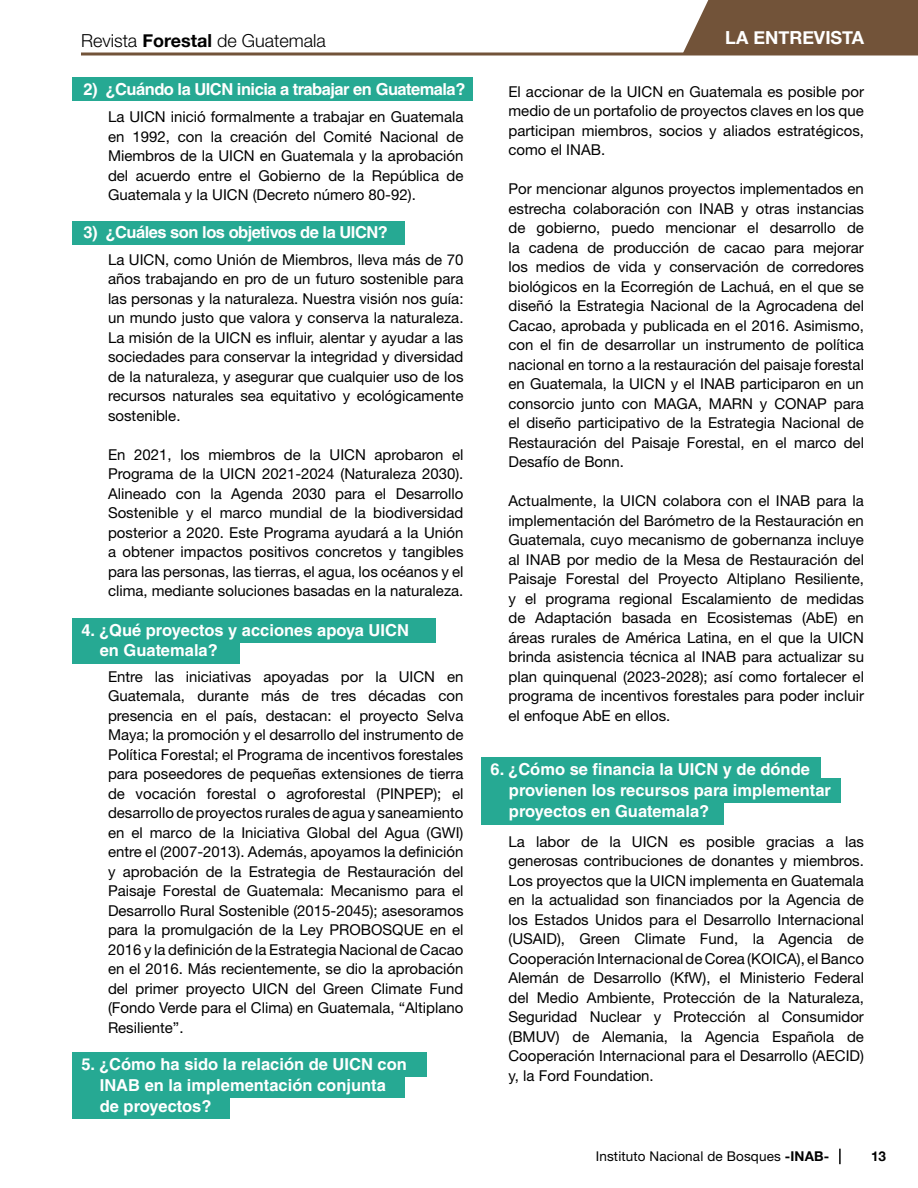
<style>
.page{position:relative;width:918px;height:1188px;background:#fff}
.page>*{position:absolute;margin:0;border:0;box-sizing:border-box;transform-origin:0 0}
.t1{font:300 18px "Helvetica Neue LT Std";color:#000}
.t2{font:700 18px "Helvetica Neue";color:#fff}
.t3{font:700 16.5px/21px "Helvetica LT Std";color:#fff}
.t4{font:700 16.5px "Helvetica LT Std";letter-spacing:-.03em;color:#fff}
.t5{font:15px/19.5px "Helvetica Neue LT Std";color:#000;text-align:justify}
.t6{font:13.5px "Helvetica Neue LT Std";letter-spacing:.01em;color:#000}
.t7{font:700 13.5px "Helvetica Neue";color:#000}
.s1{font-family:"Helvetica Neue";font-weight:700}
</style>
<div class="page">
<div style="left:683px;top:0;width:235px;height:52px;background:#725339"></div>
<svg style="left:81px;top:52px;width:837px;height:4px;background:#907763"></svg>
<svg style="left:839px;top:1149px;width:2px;height:15px"></svg>
<div style="left:72px;top:619px;width:363px;height:24px;background:#26a993"></div>
<div style="left:72px;top:640px;width:168px;height:24px;background:#26a993"></div>
<div style="left:72px;top:1052px;width:355px;height:24px;background:#26a993"></div>
<div style="left:72px;top:1073px;width:333px;height:25px;background:#26a993"></div>
<div style="left:72px;top:1095px;width:158px;height:24px;background:#26a993"></div>
<div style="left:482px;top:758px;width:339px;height:24px;background:#26a993"></div>
<div style="left:482px;top:779px;width:359px;height:24px;background:#26a993"></div>
<div style="left:482px;top:800px;width:242px;height:24px;background:#26a993"></div>
<div style="left:72px;top:77px;width:400px;height:24px;background:#26a993"></div>
<div style="left:72px;top:221px;width:333px;height:24px;background:#26a993"></div>
<p class="t1" style="left:81px;top:30px;width:246px">Revista <span class="s1">Forestal</span> de Guatemala</p>
<p class="t2" style="left:725px;top:26px;width:140px">LA ENTREVISTA</p>
<p class="t4" style="left:84px;top:79px;width:383px">2) ¿Cuándo la UICN inicia a trabajar en Guatemala?</p>
<p class="t5" style="left:108px;top:107px;width:357px">La UICN inició formalmente a trabajar en Guatemala en 1992, con la creación del Comité Nacional de Miembros de la UICN en Guatemala y la aprobación del acuerdo entre el Gobierno de la República de Guatemala y la UICN (Decreto número 80-92).</p>
<p class="t4" style="left:84px;top:223px;width:306px">3) ¿Cuáles son los objetivos de la UICN?</p>
<p class="t5" style="left:108px;top:249px;width:357px">La UICN, como Unión de Miembros, lleva más de 70 años trabajando en pro de un futuro sostenible para las personas y la naturaleza. Nuestra visión nos guía: un mundo justo que valora y conserva la naturaleza.<br>La misión de la UICN es influir, alentar y ayudar a las sociedades para conservar la integridad y diversidad de la naturaleza, y asegurar que cualquier uso de los recursos naturales sea equitativo y ecológicamente sostenible.</p>
<p class="t5" style="left:108px;top:444px;width:357px">En 2021, los miembros de la UICN aprobaron el Programa de la UICN 2021-2024 (Naturaleza 2030).<br>Alineado con la Agenda 2030 para el Desarrollo Sostenible y el marco mundial de la biodiversidad posterior a 2020. Este Programa ayudará a la Unión a obtener impactos positivos concretos y tangibles para las personas, las tierras, el agua, los océanos y el clima, mediante soluciones basadas en la naturaleza.</p>
<p class="t3" style="left:100px;top:620px;width:311px;line-height:19.5px;text-indent:-18px">4. ¿Qué proyectos y acciones apoya UICN en Guatemala?</p>
<p class="t5" style="left:108px;top:666px;width:357px">Entre las iniciativas apoyadas por la UICN en Guatemala, durante más de tres décadas con presencia en el país, destacan: el proyecto Selva Maya; la promoción y el desarrollo del instrumento de Política Forestal; el Programa de incentivos forestales para poseedores de pequeñas extensiones de tierra de vocación forestal o agroforestal (PINPEP); el desarrollo de proyectos rurales de agua y saneamiento en el marco de la Iniciativa Global del Agua (GWI) entre el (2007-2013). Además, apoyamos la definición y aprobación de la Estrategia de Restauración del Paisaje Forestal de Guatemala: Mecanismo para el Desarrollo Rural Sostenible (2015-2045); asesoramos para la promulgación de la Ley PROBOSQUE en el 2016 y la definición de la Estrategia Nacional de Cacao en el 2016. Más recientemente, se dio la aprobación del primer proyecto UICN del Green Climate Fund (Fondo Verde para el Clima) en Guatemala, “Altiplano Resiliente”.</p>
<p class="t3" style="left:100px;top:1053px;width:309px;text-indent:-18px">5. ¿Cómo ha sido la relación de UICN con<br>INAB en la implementación conjunta de proyectos?</p>
<p class="t5" style="left:508px;top:81px;width:357px">El accionar de la UICN en Guatemala es posible por medio de un portafolio de proyectos claves en los que participan miembros, socios y aliados estratégicos, como el INAB.</p>
<p class="t5" style="left:508px;top:179px;width:357px">Por mencionar algunos proyectos implementados en estrecha colaboración con INAB y otras instancias de gobierno, puedo mencionar el desarrollo de la cadena de producción de cacao para mejorar los medios de vida y conservación de corredores biológicos en la Ecorregión de Lachuá, en el que se diseñó la Estrategia Nacional de la Agrocadena del Cacao, aprobada y publicada en el 2016. Asimismo, con el fin de desarrollar un instrumento de política nacional en torno a la restauración del paisaje forestal en Guatemala, la UICN y el INAB participaron en un consorcio junto con MAGA, MARN y CONAP para el diseño participativo de la Estrategia Nacional de Restauración del Paisaje Forestal, en el marco del Desafío de Bonn.</p>
<p class="t5" style="left:508px;top:491px;width:357px">Actualmente, la UICN colabora con el INAB para la implementación del Barómetro de la Restauración en Guatemala, cuyo mecanismo de gobernanza incluye al INAB por medio de la Mesa de Restauración del Paisaje Forestal del Proyecto Altiplano Resiliente, y el programa regional Escalamiento de medidas de Adaptación basada en Ecosistemas (AbE) en áreas rurales de América Latina, en el que la UICN brinda asistencia técnica al INAB para actualizar su plan quinquenal (2023-2028); así como fortalecer el programa de incentivos forestales para poder incluir el enfoque AbE en ellos.</p>
<p class="t3" style="left:509px;top:759px;width:324px;text-indent:-18px">6. ¿Cómo se financia la UICN y de dónde provienen los recursos para implementar proyectos en Guatemala?</p>
<p class="t5" style="left:508px;top:831px;width:357px">La labor de la UICN es posible gracias a las generosas contribuciones de donantes y miembros.<br>Los proyectos que la UICN implementa en Guatemala en la actualidad son financiados por la Agencia de los Estados Unidos para el Desarrollo Internacional (USAID), Green Climate Fund, la Agencia de Cooperación Internacional de Corea (KOICA), el Banco Alemán de Desarrollo (KfW), el Ministerio Federal del Medio Ambiente, Protección de la Naturaleza, Seguridad Nuclear y Protección al Consumidor (BMUV) de Alemania, la Agencia Española de Cooperación Internacional para el Desarrollo (AECID) y, la Ford Foundation.</p>
<p class="t6" style="left:596px;top:1148px;width:235px">Instituto Nacional de Bosques <span class="s1">-INAB-</span></p>
<p class="t7" style="left:871px;top:1148px;width:17px">13</p>
</div>
